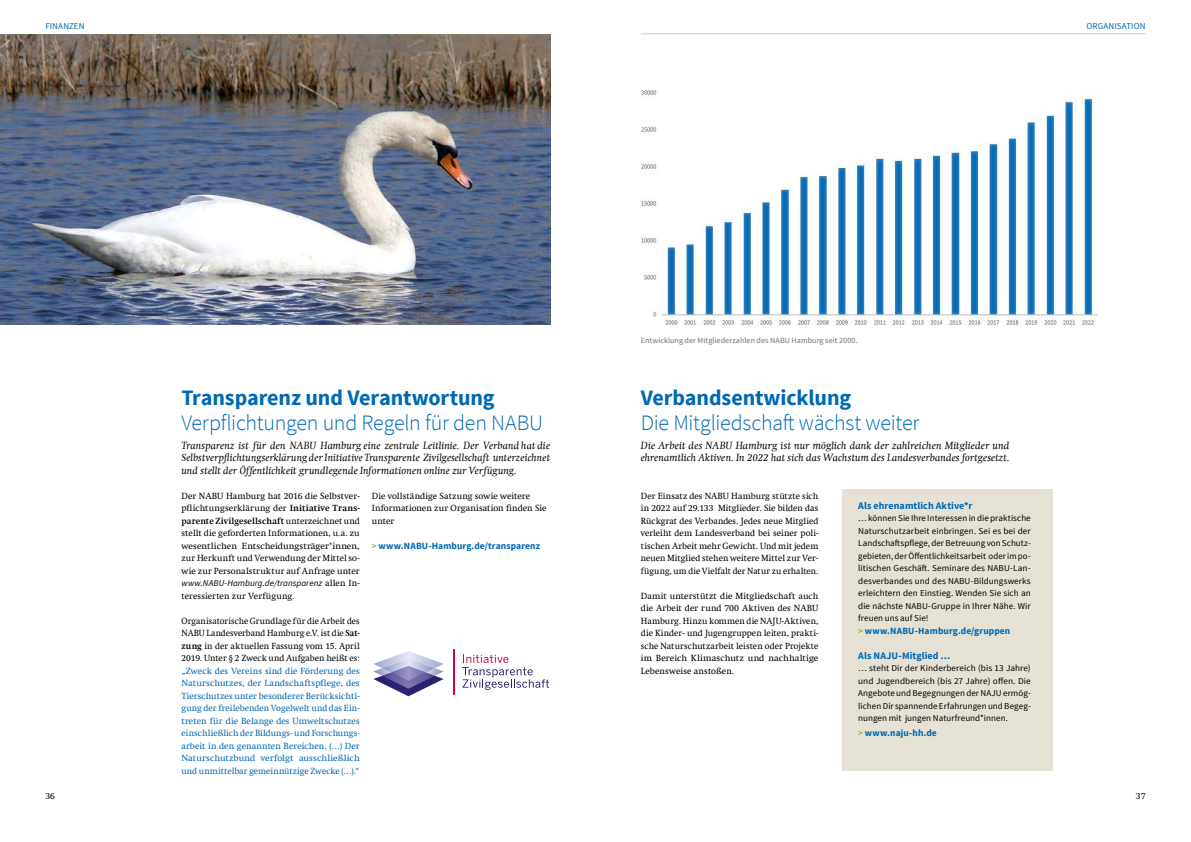
<style>
.page{position:relative;width:1191px;height:842px;background:#fff}
.page>*{position:absolute;margin:0;border:0;box-sizing:border-box;transform-origin:0 0}
.t1{font:300 22px "Source Sans Pro";letter-spacing:-.01em;color:#0069b4}
.t2{font:700 22px "Source Sans Pro";letter-spacing:-.005em;color:#0069b4}
.t3{font:italic 10.5px/12.5px "Swift Com";letter-spacing:.01em;color:#000;text-align:justify}
.t4{font:700 10px "Source Sans Pro";letter-spacing:.005em;color:#0069b4}
.t5{font:700 9.5px "Source Sans Pro";letter-spacing:.01em;color:#0069b4}
.t6{font:9px/12.5px "Swift Com";letter-spacing:.005em;color:#000;text-align:justify}
.t7{font:9px/12.5px "Source Sans Pro";letter-spacing:.005em;color:#000;text-align:justify}
.t8{font:9px/12.5px "Swift Com";letter-spacing:.005em;color:#0069b4;text-align:justify}
.t9{font:9px/12.5px "Swift Com";letter-spacing:.005em;color:#000;text-align:justify;scale:.96 1}
.t10{font:italic 9px "Source Sans Pro";letter-spacing:.005em;color:#000}
.t11{font:9px "Source Sans Pro";letter-spacing:.005em;color:#0069b4}
.t12{font:8px "Source Sans Pro";letter-spacing:.01em;color:#706f6f}
.s1{font-weight:700}
.s2{font-family:"Swift Com";font-style:normal}
.s3{font-weight:600;color:#79b82c}
</style>
<div class="page">
<svg style="left:373px;top:651px;width:70px;height:45px"></svg>
<img style="left:382px;top:658px;width:53px;height:14px">
<img style="left:391px;top:666px;width:35px;height:15px">
<svg style="left:462px;top:655px;width:87px;height:35px"></svg>
<hr style="left:453px;top:648px;width:1px;height:46px;background:#d3033b">
<img style="left:0;top:34px;width:551px;height:290px">
<div style="left:842px;top:489px;width:210px;height:281px;background:#e5e2d5"></div>
<hr style="left:641px;top:34px;width:504px;height:1px;background:#d0d0d0">
<img style="left:641px;top:89px;width:457px;height:237px">
<p class="t11" style="left:45px;top:20px;width:41px">FINANZEN</p>
<p class="t11" style="left:1086px;top:20px;width:61px">ORGANISATION</p>
<p class="t12" style="left:641px;top:336px;width:218px">Entwicklung der Mitgliederzahlen des NABU Hamburg seit 2000.</p>
<h1 class="t2" style="left:181px;top:383px;width:315px">Transparenz und Verantwortung</h1>
<h1 class="t1" style="left:181px;top:409px;width:363px">Verpflichtungen und Regeln für den NABU</h1>
<h1 class="t2" style="left:641px;top:383px;width:212px">Verbandsentwicklung</h1>
<h1 class="t1" style="left:641px;top:409px;width:280px">Die Mitgliedschaft wächst weiter</h1>
<p class="t3" style="left:181px;top:439px;width:370px">Transparenz ist für den NABU Hamburg eine zentrale Leitlinie. Der Verband hat die Selbstverpflichtungserklärung der Initiative Transparente Zivilgesellschaft unterzeichnet und stellt der Öffentlichkeit grundlegende Informationen online zur Verfügung.</p>
<p class="t6" style="left:181px;top:489px;width:180px">Der NABU Hamburg hat 2016 die Selbstver&shy;pflichtungserklärung der <span class="s1">Initiative Trans&shy;parente Zivilgesellschaft</span> unterzeichnet und stellt die geforderten Informationen, u.a. zu wesentlichen Entscheidungsträger*innen, zur Herkunft und Verwendung der Mittel so&shy;wie zur Personalstruktur auf Anfrage unter</p>
<p class="t10" style="left:181px;top:577px;width:180px">www.NABU-Hamburg.de/transparenz <span class="s2">allen In-</span></p>
<p class="t6" style="left:181px;top:589px;width:115px">teressierten zur Verfügung.</p>
<p class="t9" style="left:181px;top:614px;width:187px">Organisatorische Grundlage für die Arbeit des NABU Landesverband Hamburg e.V. ist die <span class="s1">Sat&shy;zung</span> in der aktuellen Fassung vom 15. April 2019. Unter § 2 Zweck und Aufgaben heißt es:</p>
<p class="t8" style="left:181px;top:664px;width:180px">„Zweck des Vereins sind die Förderung des Naturschutzes, der Landschaftspflege, des Tierschutzes unter besonderer Berücksichti&shy;gung der freilebenden Vogelwelt und das Ein&shy;treten für die Belange des Umweltschutzes einschließlich der Bildungs- und Forschungs&shy;arbeit in den genannten Bereichen. (…) Der Naturschutzbund verfolgt ausschließlich und unmittelbar gemeinnützige Zwecke (…).“</p>
<p class="t6" style="left:372px;top:489px;width:176px;text-align:left">Die vollständige Satzung sowie weitere<br>Informationen zur Organisation finden Sie unter</p>
<p class="t5" style="left:372px;top:539px;width:170px"><span class="s3">&gt;</span> www.NABU-Hamburg.de/transparenz</p>
<p class="t3" style="left:641px;top:439px;width:370px">Die Arbeit des NABU Hamburg ist nur möglich dank der zahlreichen Mitglieder und ehrenamtlich Aktiven. In 2022 hat sich das Wachstum des Landesverbandes fortgesetzt.</p>
<p class="t4" style="left:858px;top:499px;width:116px">Als ehrenamtlich Aktive*r</p>
<p class="t7" style="left:858px;top:512px;width:174px">… können Sie Ihre Interessen in die praktische Naturschutzarbeit einbringen. Sei es bei der Landschaftspflege, der Betreuung von Schutz&shy;gebieten, der Öffentlichkeitsarbeit oder im po&shy;litischen Geschäft. Seminare des NABU-Lan&shy;desverbandes und des NABU-Bildungswerks erleichtern den Einstieg. Wenden Sie sich an die nächste NABU-Gruppe in Ihrer Nähe. Wir freuen uns auf Sie!</p>
<p class="t5" style="left:858px;top:624px;width:154px"><span class="s3">&gt;</span> www.NABU-Hamburg.de/gruppen</p>
<p class="t4" style="left:858px;top:649px;width:94px">Als NAJU-Mitglied …</p>
<p class="t7" style="left:858px;top:662px;width:174px">… steht Dir der Kinderbereich (bis 13 Jahre) und Jugendbereich (bis 27 Jahre) offen. Die Angebote und Begegnungen der NAJU ermög&shy;lichen Dir spannende Erfahrungen und Begeg&shy;nungen mit jungen Naturfreund*innen.</p>
<p class="t5" style="left:858px;top:727px;width:80px"><span class="s3">&gt;</span> www.naju-hh.de</p>
<p class="t6" style="left:641px;top:489px;width:179px">Der Einsatz des NABU Hamburg stützte sich in 2022 auf 29.133 Mitglieder. Sie bilden das Rückgrat des Verbandes. Jedes neue Mitglied verleiht dem Landesverband bei seiner poli&shy;tischen Arbeit mehr Gewicht. Und mit jedem neuen Mitglied stehen weitere Mittel zur Ver&shy;fügung, um die Vielfalt der Natur zu erhalten.</p>
<p class="t6" style="left:641px;top:589px;width:179px">Damit unterstützt die Mitgliedschaft auch die Arbeit der rund 700 Aktiven des NABU Hamburg. Hinzu kommen die NAJU-Aktiven, die Kinder- und Jugengruppen leiten, prakti&shy;sche Naturschutzarbeit leisten oder Projekte im Bereich Klimaschutz und nachhaltige Lebensweise anstoßen.</p>
<p class="t6" style="left:45px;top:789px;width:11px">36</p>
<p class="t6" style="left:1135px;top:789px;width:11px">37</p>
</div>
